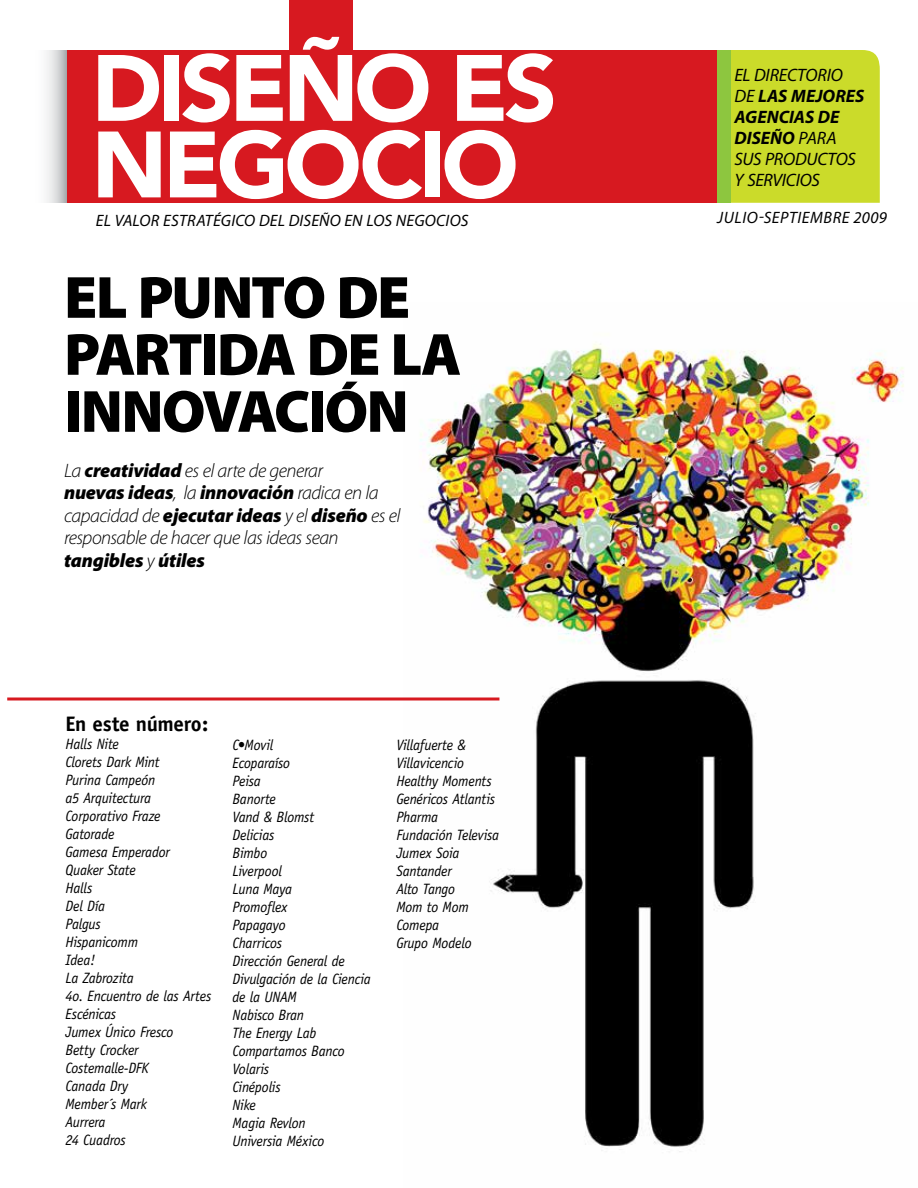
<style>
.page{position:relative;width:918px;height:1188px;background:#fff}
.page>*{position:absolute;margin:0;border:0;box-sizing:border-box;transform-origin:0 0}
.t1{font:900 93px/76.5px "Avenir";letter-spacing:-.05em;color:#fff}
.t2{font:900 60px/57px "Myriad Pro";letter-spacing:-.03em;color:#000}
.t3{font:700 21px "Officina Sans";letter-spacing:-.015em;color:#000}
.t4{font:italic 300 19.5px/22.5px "Myriad Pro";letter-spacing:-.03em;color:#000}
.t5{font:italic 18px/21px "Myriad Pro";letter-spacing:-.015em;color:#000}
.t6{font:italic 16.5px "Myriad Pro";letter-spacing:.015em;color:#000}
.t7{font:italic 16.5px "Myriad Pro";letter-spacing:.035em;color:#000}
.t8{font:italic 15px/18px "Officina Sans";letter-spacing:-.015em;color:#000;scale:.96 1}
.s1{font-weight:700}
.s2{font-weight:900}
</style>
<div class="page">
<img style="left:403px;top:343px;width:501px;height:809px">
<div style="left:289px;top:0;width:64px;height:55px;background:#d71920"></div>
<div style="left:731px;top:50px;width:149px;height:153px;background:#cbdb2a"></div>
<div style="left:66px;top:50px;width:659px;height:153px;background:#d71920"></div>
<div style="left:717px;top:50px;width:14px;height:153px;background:#8dc63f"></div>
<svg style="left:46px;top:50px;width:20px;height:153px"></svg>
<hr style="left:7px;top:698px;width:492px;height:3px;background:#d71920">
<h1 class="t1" style="left:92px;top:50px;width:467px">DISEÑO ES<br>NEGOCIO</h1>
<p class="t5" style="left:735px;top:64px;width:131px">EL DIRECTORIO<br>DE <span class="s1">LAS MEJORES<br>AGENCIAS DE<br>DISEÑO</span> PARA<br>SUS PRODUCTOS<br>Y SERVICIOS</p>
<p class="t6" style="left:96px;top:210px;width:374px">EL VALOR ESTRATÉGICO DEL DISEÑO EN LOS NEGOCIOS</p>
<p class="t7" style="left:717px;top:207px;width:171px">JULIO-SEPTIEMBRE 2009</p>
<h2 class="t2" style="left:64px;top:270px;width:399px">EL PUNTO DE<br>PARTIDA DE LA<br>INNOVACIÓN</h2>
<h3 class="t4" style="left:64px;top:460px;width:338px">La <span class="s2">creatividad</span> es el arte de generar<br><span class="s2">nuevas ideas</span>, la <span class="s2">innovación</span> radica en la capacidad de <span class="s2">ejecutar ideas</span> y el <span class="s2">diseño</span> es el responsable de hacer que las ideas sean <span class="s2">tangibles</span> y <span class="s2">útiles</span></h3>
<h3 class="t3" style="left:66px;top:711px;width:144px">En este número:</h3>
<p class="t8" style="left:66px;top:735px;width:154px">Halls Nite<br>Clorets Dark Mint<br>Purina Campeón<br>a5 Arquitectura<br>Corporativo Fraze<br>Gatorade<br>Gamesa Emperador<br>Quaker State<br>Halls<br>Del Día<br>Palgus<br>Hispanicomm<br>Idea!<br>La Zabrozita<br>4o. Encuentro de las Artes<br>Escénicas<br>Jumex Único Fresco<br>Betty Crocker<br>Costemalle-DFK<br>Canada Dry<br>Member´s Mark<br>Aurrera<br>24 Cuadros</p>
<p class="t8" style="left:233px;top:736px;width:146px">C•Movil<br>Ecoparaíso<br>Peisa<br>Banorte<br>Vand &amp; Blomst<br>Delicias<br>Bimbo<br>Liverpool<br>Luna Maya<br>Promoflex<br>Papagayo<br>Charricos<br>Dirección General de<br>Divulgación de la Ciencia de la UNAM<br>Nabisco Bran<br>The Energy Lab<br>Compartamos Banco<br>Volaris<br>Cinépolis<br>Nike<br>Magia Revlon<br>Universia México</p>
<p class="t8" style="left:396px;top:736px;width:109px">Villafuerte &amp;<br>Villavicencio<br>Healthy Moments<br>Genéricos Atlantis<br>Pharma<br>Fundación Televisa<br>Jumex Soia<br>Santander<br>Alto Tango<br>Mom to Mom<br>Comepa<br>Grupo Modelo</p>
</div>
